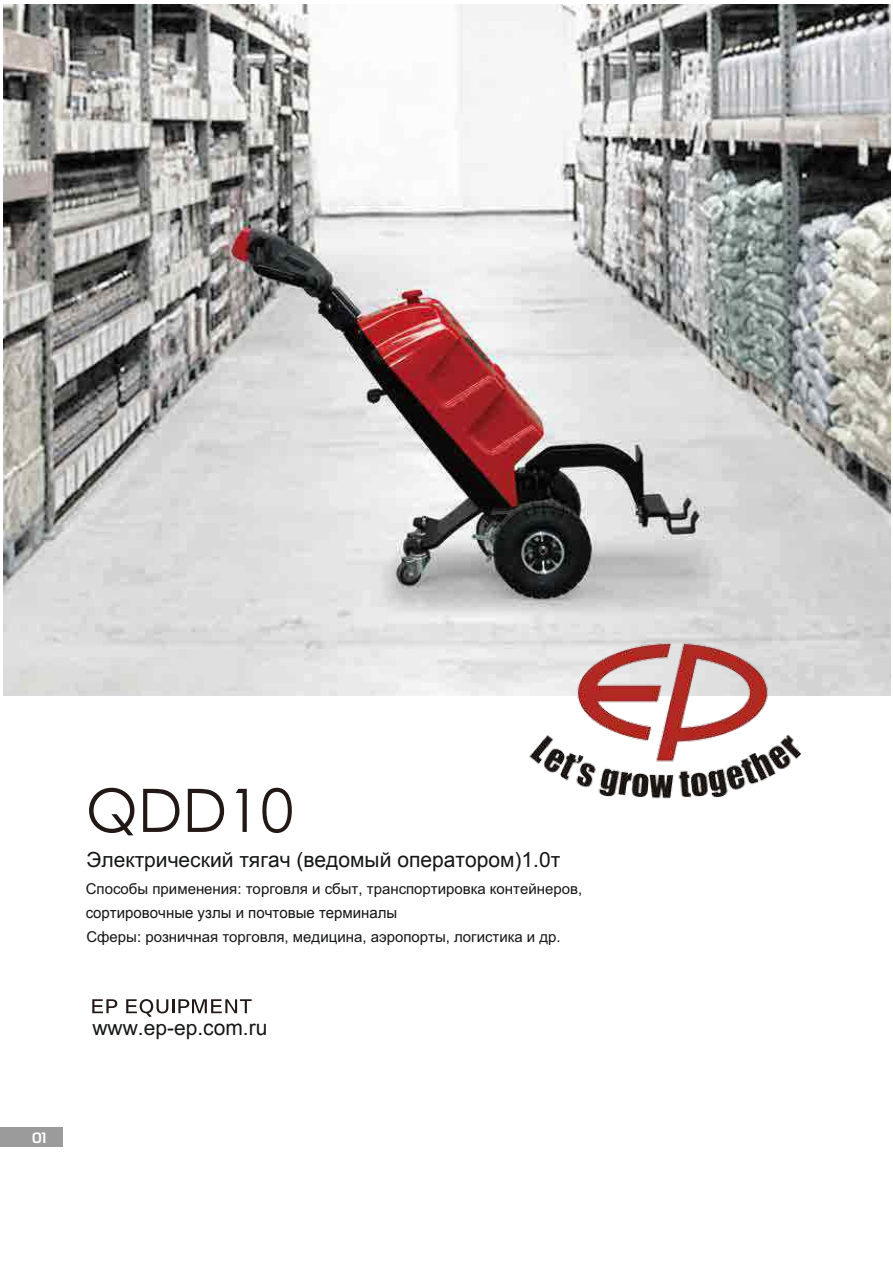
<style>
.page{position:relative;width:893px;height:1263px;background:#fff}
.page>*{position:absolute;margin:0;border:0;box-sizing:border-box;transform-origin:0 0}
.t1{font:21px "Arial";color:#151616}
.t2{font:15px/24px "Arial";color:#151616}
.t3{font:700 15px "Magistral C";color:#fff}
</style>
<div class="page">
<svg style="left:92px;top:999px;width:25px;height:14px"></svg>
<svg style="left:126px;top:999px;width:126px;height:18px"></svg>
<img style="left:3px;top:4px;width:888px;height:691px">
<svg style="left:89px;top:788px;width:45px;height:47px"></svg>
<svg style="left:143px;top:789px;width:36px;height:43px"></svg>
<svg style="left:188px;top:789px;width:36px;height:43px"></svg>
<svg style="left:236px;top:789px;width:11px;height:43px"></svg>
<svg style="left:262px;top:788px;width:30px;height:45px"></svg>
<div style="left:0;top:1128px;width:63px;height:19px;background:#9b9b9b"></div>
<img style="left:518px;top:632px;width:303px;height:167px">
<p class="t3" style="left:32px;top:1131px;width:16px">01</p>
<h1 class="t1" style="left:86px;top:851px;width:475px">Электрический тягач (ведомый оператором)1.0т</h1>
<p class="t2" style="left:86px;top:878px;width:498px">Способы применения: торговля и сбыт, транспортировка контейнеров, сортировочные узлы и почтовые терминалы<br>Сферы: розничная торговля, медицина, аэропорты, логистика и др.</p>
<h1 class="t1" style="left:92px;top:1020px;width:177px">www.ep-ep.com.ru</h1>
</div>
